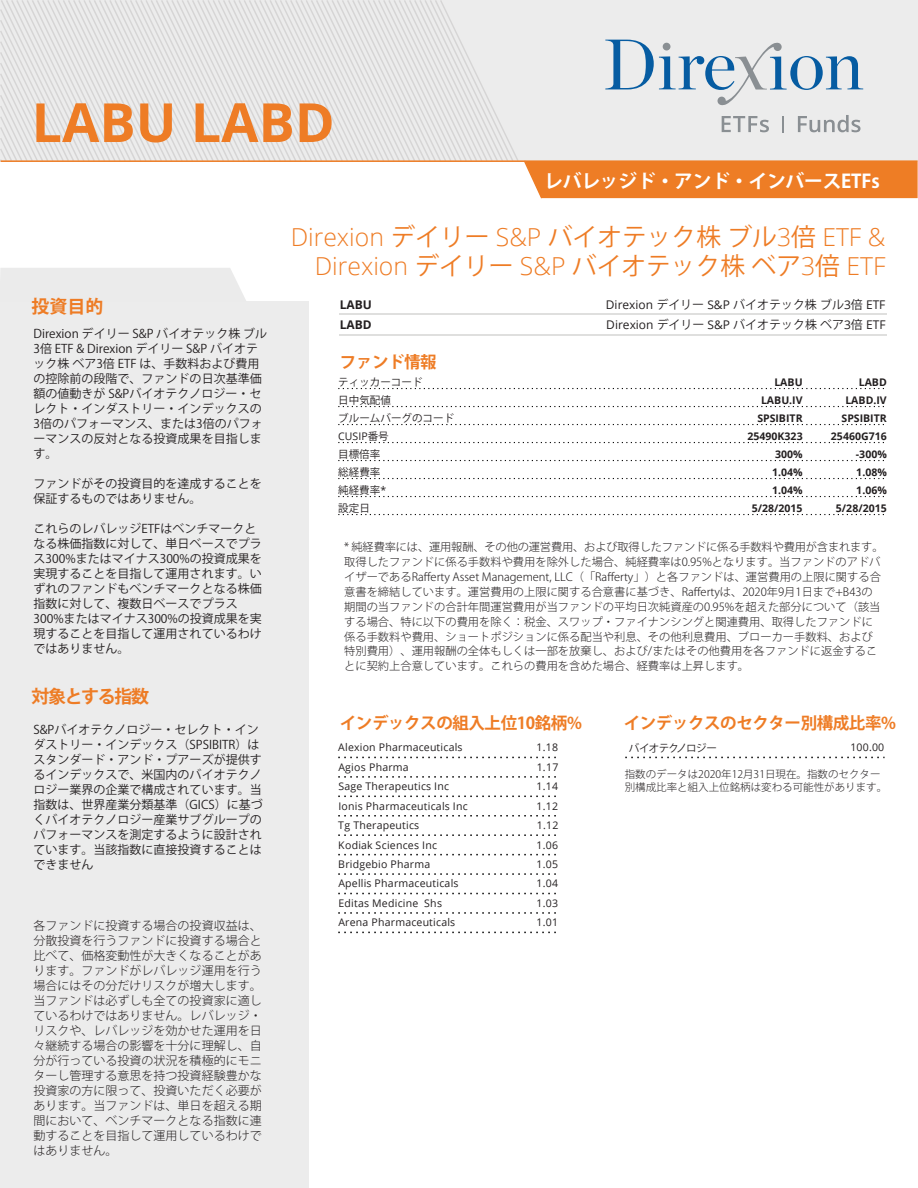
<style>
.page{position:relative;width:918px;height:1188px;background:#fff}
.page>*{position:absolute;margin:0;border:0;box-sizing:border-box;transform-origin:0 0}
.t1{font:700 54px "Open Sans";color:#ee7c25}
.t2{font:300 24.75px/29.7px "Open Sans";color:#ee7c25;text-align:right}
.t3{font:700 18.75px "Koz Go Pr 6 N";letter-spacing:-.01em;color:#fff}
.t4{font:700 18px "Koz Go Pr 6 N";letter-spacing:-.08em;color:#ee7c25}
.t5{font:700 16.5px "Koz Go Pr 6 N";letter-spacing:-.025em;color:#ee7c25}
.t6{font:12px/15px "Koz Go Pr 6 N";color:#231f20}
.t7{font:300 12px/15px "Koz Go Pr 6 N";color:#231f20;text-align:justify}
.t8{font:12px "Open Sans";color:#231f20}
.t9{font:700 12px "Open Sans";color:#231f20}
.t10{font:300 11.25px/15px "Koz Go Pr 6 N";color:#231f20}
.t11{font:10.5px "Open Sans";letter-spacing:.02em;color:#231f20}
.t12{font:700 10.5px "Open Sans";color:#231f20}
.t13{font:300 10.5px/13.5px "Koz Go Pr 6 N";color:#231f20}
.t14{font:10.5px "Koz Go Pr 6 N";color:#231f20}
.t15{font:10.5px "Koz Go Pr 6 N";letter-spacing:-.06em;color:#231f20}
.s1{font-family:"Koz Go Pr 6 N";font-weight:400}
.s2{font-family:"Koz Go Pr 6 N"}
.s3{font-family:"Open Sans"}
</style>
<div class="page">
<svg style="left:0;top:0;width:918px;height:198px;background:#e7ded8"></svg>
<div style="left:0;top:302px;width:308px;height:886px;background:#ececec"></div>
<div style="left:0;top:268px;width:247px;height:34px;background:#ebebeb"></div>
<hr style="left:424px;top:334px;width:462px;height:1px;background:#dfdfde">
<hr style="left:340px;top:334px;width:84px;height:1px;background:#dfdfde">
<hr style="left:340px;top:314px;width:546px;height:1px;background:#dfdfde">
<svg style="left:338px;top:388px;width:546px;height:1px"></svg>
<svg style="left:338px;top:406px;width:546px;height:1px"></svg>
<svg style="left:338px;top:424px;width:546px;height:1px"></svg>
<svg style="left:338px;top:442px;width:546px;height:1px"></svg>
<svg style="left:338px;top:460px;width:546px;height:1px"></svg>
<svg style="left:338px;top:478px;width:546px;height:1px"></svg>
<svg style="left:338px;top:496px;width:546px;height:1px"></svg>
<svg style="left:338px;top:514px;width:546px;height:1px"></svg>
<svg style="left:338px;top:757px;width:218px;height:1px"></svg>
<svg style="left:338px;top:776px;width:218px;height:2px"></svg>
<svg style="left:338px;top:796px;width:218px;height:1px"></svg>
<svg style="left:338px;top:815px;width:218px;height:2px"></svg>
<svg style="left:338px;top:834px;width:218px;height:2px"></svg>
<svg style="left:338px;top:854px;width:218px;height:1px"></svg>
<svg style="left:338px;top:873px;width:218px;height:2px"></svg>
<svg style="left:338px;top:893px;width:218px;height:1px"></svg>
<svg style="left:338px;top:912px;width:218px;height:2px"></svg>
<svg style="left:338px;top:932px;width:218px;height:1px"></svg>
<svg style="left:625px;top:757px;width:260px;height:1px"></svg>
<h1 class="t1" style="left:32px;top:84px;width:305px">LABU LABD</h1>
<h3 class="t3" style="left:544px;top:171px;width:337px">レバレッジド・アンド・インバースETFs</h3>
<h3 class="t4" style="left:32px;top:296px;width:73px">投資目的</h3>
<p class="t6" style="left:33px;top:326px;width:235px">Direxion デイリー S&amp;P バイオテック株 ブル<br>3倍 ETF &amp; Direxion デイリー S&amp;P バイオテック株 ベア3倍 ETF は、手数料および費用の控除前の段階で、ファンドの日次基準価額の値動きが S&amp;Pバイオテクノロジー・セレクト・インダストリー・インデックスの<br>3倍のパフォーマンス、または3倍のパフォーマンスの反対となる投資成果を目指します。</p>
<p class="t6" style="left:33px;top:476px;width:230px">ファンドがその投資目的を達成することを保証するものではありません。</p>
<p class="t6" style="left:33px;top:521px;width:230px">これらのレバレッジETFはベンチマークとなる株価指数に対して、単日ベースでプラス300%またはマイナス300%の投資成果を実現することを目指して運用されます。いずれのファンドもベンチマークとなる株価指数に対して、複数日ベースでプラス<br>300%またはマイナス300%の投資成果を実現することを目指して運用されているわけではありません。</p>
<h3 class="t4" style="left:32px;top:686px;width:119px">対象とする指数</h3>
<p class="t6" style="left:33px;top:722px;width:231px">S&amp;Pバイオテクノロジー・セレクト・インダストリー・インデックス（SPSIBITR）はスタンダード・アンド・プアーズが提供するインデックスで、米国内のバイオテクノロジー業界の企業で構成されています。当指数は、世界産業分類基準（GICS）に基づくバイオテクノロジー産業サブグループのパフォーマンスを測定するように設計されています。当該指数に直接投資することはできません</p>
<p class="t7" style="left:33px;top:918px;width:230px">各ファンドに投資する場合の投資収益は、分散投資を行うファンドに投資する場合と比べて、価格変動性が大きくなることがあります。ファンドがレバレッジ運用を行う場合にはその分だけリスクが増大します。当ファンドは必ずしも全ての投資家に適しているわけではありません。レバレッジ・リスクや、レバレッジを効かせた運用を日々継続する場合の影響を十分に理解し、自分が行っている投資の状況を積極的にモニターし管理する意思を持つ投資経験豊かな投資家の方に限って、投資いただく必要があります。当ファンドは、単日を超える期間において、ベンチマークとなる指数に連動することを目指して運用しているわけではありません。</p>
<h2 class="t2" style="left:291px;top:221px;width:596px">Direxion <span class="s1">デイリー</span> S&amp;P <span class="s1">バイオテック株ブル</span>3<span class="s1">倍</span> ETF &amp;<br>Direxion <span class="s1">デイリー</span> S&amp;P <span class="s1">バイオテック株ベア</span>3<span class="s1">倍</span> ETF</h2>
<p class="t9" style="left:340px;top:296px;width:34px">LABU</p>
<p class="t8" style="left:606px;top:296px;width:281px">Direxion <span class="s2">デイリー</span> S&amp;P <span class="s2">バイオテック株ブル</span>3<span class="s2">倍</span> ETF</p>
<p class="t9" style="left:340px;top:316px;width:33px">LABD</p>
<p class="t8" style="left:606px;top:316px;width:281px">Direxion <span class="s2">デイリー</span> S&amp;P <span class="s2">バイオテック株ベア</span>3<span class="s2">倍</span> ETF</p>
<h3 class="t5" style="left:340px;top:353px;width:98px">ファンド情報</h3>
<p class="t14" style="left:338px;top:376px;width:86px">ティッカーコード</p>
<p class="t12" style="left:774px;top:375px;width:30px">LABU</p>
<p class="t12" style="left:859px;top:375px;width:30px">LABD</p>
<p class="t14" style="left:338px;top:394px;width:54px">日中気配値</p>
<p class="t12" style="left:761px;top:393px;width:43px">LABU.IV</p>
<p class="t12" style="left:845px;top:393px;width:43px">LABD.IV</p>
<p class="t14" style="left:338px;top:412px;width:117px">ブルームバーグのコード</p>
<p class="t12" style="left:757px;top:411px;width:47px">SPSIBITR</p>
<p class="t12" style="left:842px;top:411px;width:47px">SPSIBITR</p>
<p class="t11" style="left:338px;top:429px;width:52px">CUSIP<span class="s2">番号</span></p>
<p class="t12" style="left:747px;top:429px;width:57px">25490K323</p>
<p class="t12" style="left:831px;top:429px;width:57px">25460G716</p>
<p class="t14" style="left:338px;top:448px;width:44px">目標倍率</p>
<p class="t12" style="left:775px;top:447px;width:29px">300%</p>
<p class="t12" style="left:856px;top:447px;width:33px">-300%</p>
<p class="t14" style="left:338px;top:466px;width:44px">総経費率</p>
<p class="t12" style="left:772px;top:465px;width:32px">1.04%</p>
<p class="t12" style="left:856px;top:465px;width:32px">1.08%</p>
<p class="t14" style="left:338px;top:484px;width:49px">純経費率<span class="s3">*</span></p>
<p class="t12" style="left:772px;top:483px;width:32px">1.04%</p>
<p class="t12" style="left:856px;top:483px;width:32px">1.06%</p>
<p class="t14" style="left:338px;top:502px;width:33px">設定日</p>
<p class="t12" style="left:752px;top:501px;width:52px">5/28/2015</p>
<p class="t12" style="left:836px;top:501px;width:52px">5/28/2015</p>
<p class="t10" style="left:344px;top:539px;width:541px">* 純経費率には、運用報酬、その他の運営費用、および取得したファンドに係る手数料や費用が含まれます。取得したファンドに係る手数料や費用を除外した場合、純経費率は0.95%となります。当ファンドのアドバイザーであるRafferty Asset Management, LLC（「Rafferty」）と各ファンドは、運営費用の上限に関する合意書を締結しています。運営費用の上限に関する合意書に基づき、Raffertyは、2020年9月1日まで+B43の期間の当ファンドの合計年間運営費用が当ファンドの平均日次純資産の0.95%を超えた部分について（該当する場合、特に以下の費用を除く：税金、スワップ・ファイナンシングと関連費用、取得したファンドに係る手数料や費用、ショートポジションに係る配当や利息、その他利息費用、ブローカー手数料、および特別費用）、運用報酬の全体もしくは一部を放棄し、および/またはその他費用を各ファンドに返金することに契約上合意しています。これらの費用を含めた場合、経費率は上昇します。</p>
<h3 class="t5" style="left:340px;top:714px;width:244px">インデックスの組入上位10銘柄%</h3>
<p class="t11" style="left:338px;top:740px;width:126px">Alexion Pharmaceuticals</p>
<p class="t11" style="left:537px;top:740px;width:23px">1.18</p>
<p class="t11" style="left:338px;top:760px;width:72px">Agios Pharma</p>
<p class="t11" style="left:537px;top:760px;width:23px">1.17</p>
<p class="t11" style="left:338px;top:779px;width:112px">Sage Therapeutics Inc</p>
<p class="t11" style="left:537px;top:779px;width:23px">1.14</p>
<p class="t11" style="left:338px;top:799px;width:131px">Ionis Pharmaceuticals Inc</p>
<p class="t11" style="left:537px;top:799px;width:23px">1.12</p>
<p class="t11" style="left:338px;top:818px;width:83px">Tg Therapeutics</p>
<p class="t11" style="left:537px;top:818px;width:23px">1.12</p>
<p class="t11" style="left:338px;top:838px;width:100px">Kodiak Sciences Inc</p>
<p class="t11" style="left:537px;top:838px;width:23px">1.06</p>
<p class="t11" style="left:338px;top:857px;width:93px">Bridgebio Pharma</p>
<p class="t11" style="left:537px;top:857px;width:23px">1.05</p>
<p class="t11" style="left:338px;top:876px;width:122px">Apellis Pharmaceuticals</p>
<p class="t11" style="left:537px;top:876px;width:23px">1.04</p>
<p class="t11" style="left:338px;top:896px;width:105px">Editas Medicine Shs</p>
<p class="t11" style="left:537px;top:896px;width:23px">1.03</p>
<p class="t11" style="left:338px;top:915px;width:118px">Arena Pharmaceuticals</p>
<p class="t11" style="left:537px;top:915px;width:23px">1.01</p>
<h3 class="t5" style="left:624px;top:714px;width:274px">インデックスのセクター別構成比率%</h3>
<p class="t15" style="left:629px;top:742px;width:90px">バイオテクノロジー</p>
<p class="t11" style="left:850px;top:740px;width:35px">100.00</p>
<p class="t13" style="left:625px;top:767px;width:264px">指数のデータは2020年12月31日現在。指数のセクター別構成比率と組入上位銘柄は変わる可能性があります。</p>
</div>
